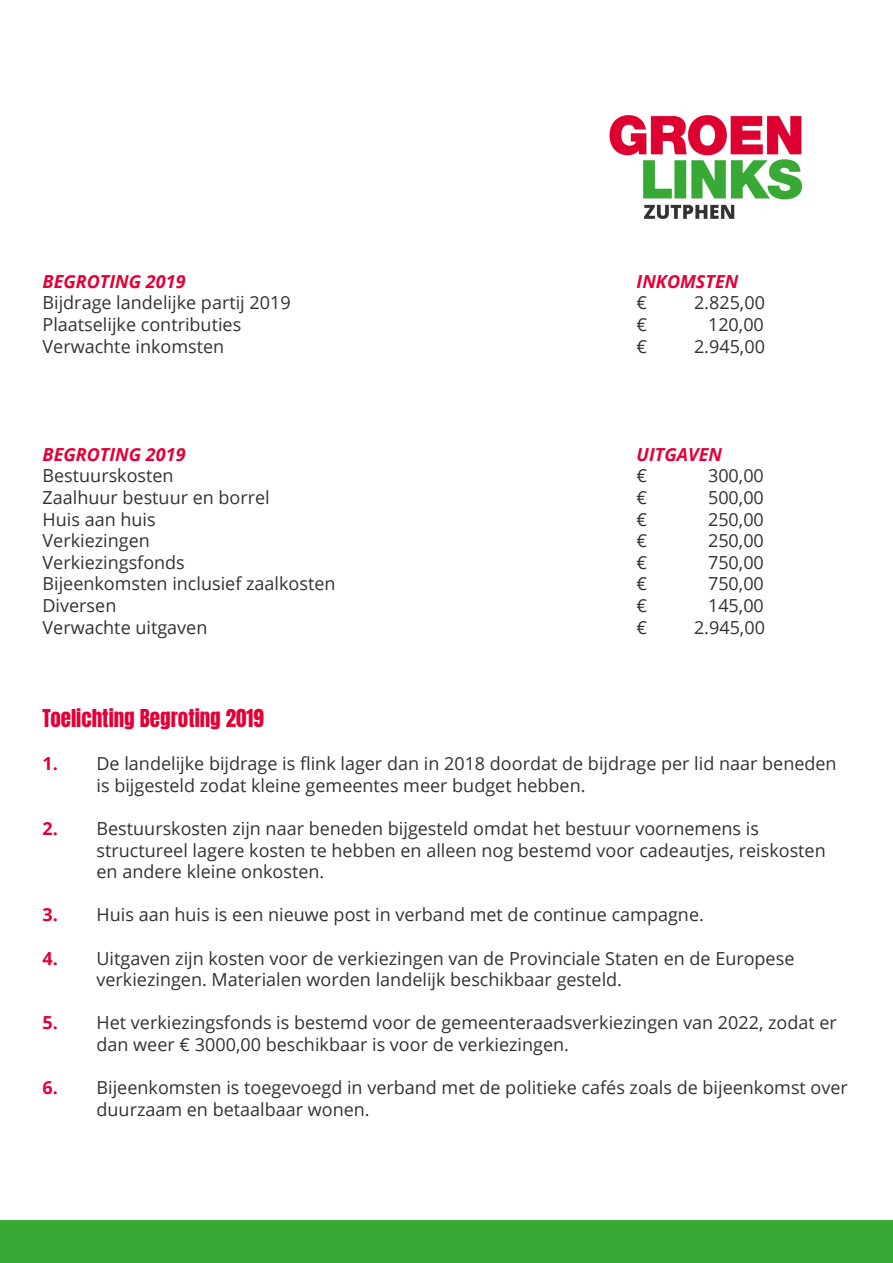
<style>
.page{position:relative;width:893px;height:1263px;background:#fff}
.page>*{position:absolute;margin:0;border:0;box-sizing:border-box;transform-origin:0 0}
.t1{font:21px "Anton";color:#e30037}
.t2{font:18px/21.6px "Open Sans";color:#323232}
.t3{font:italic 700 18px "Open Sans";color:#e30037}
.t4{font:700 18px "Open Sans";color:#e30037}
</style>
<div class="page">
<div style="left:0;top:1220px;width:893px;height:43px;background:#39a935"></div>
<img style="left:609px;top:115px;width:194px;height:104px">
<p class="t3" style="left:43px;top:269px;width:145px">BEGROTING 2019</p>
<p class="t3" style="left:637px;top:269px;width:103px">INKOMSTEN</p>
<p class="t2" style="left:43px;top:292px;width:250px">Bijdrage landelijke partij 2019</p>
<p class="t2" style="left:637px;top:292px;width:12px">€</p>
<p class="t2" style="left:694px;top:292px;width:72px">2.825,00</p>
<p class="t2" style="left:43px;top:313px;width:200px">Plaatselijke contributies</p>
<p class="t2" style="left:637px;top:313px;width:12px">€</p>
<p class="t2" style="left:708px;top:313px;width:57px">120,00</p>
<p class="t2" style="left:43px;top:335px;width:183px">Verwachte inkomsten</p>
<p class="t2" style="left:637px;top:335px;width:12px">€</p>
<p class="t2" style="left:694px;top:335px;width:72px">2.945,00</p>
<p class="t3" style="left:43px;top:441px;width:145px">BEGROTING 2019</p>
<p class="t3" style="left:637px;top:441px;width:87px">UITGAVEN</p>
<p class="t2" style="left:43px;top:464px;width:133px">Bestuurskosten</p>
<p class="t2" style="left:637px;top:464px;width:12px">€</p>
<p class="t2" style="left:708px;top:464px;width:57px">300,00</p>
<p class="t2" style="left:43px;top:486px;width:229px">Zaalhuur bestuur en borrel</p>
<p class="t2" style="left:637px;top:486px;width:12px">€</p>
<p class="t2" style="left:708px;top:486px;width:57px">500,00</p>
<p class="t2" style="left:43px;top:508px;width:115px">Huis aan huis</p>
<p class="t2" style="left:637px;top:508px;width:12px">€</p>
<p class="t2" style="left:708px;top:508px;width:57px">250,00</p>
<p class="t2" style="left:43px;top:529px;width:109px">Verkiezingen</p>
<p class="t2" style="left:637px;top:529px;width:12px">€</p>
<p class="t2" style="left:708px;top:529px;width:57px">250,00</p>
<p class="t2" style="left:43px;top:551px;width:144px">Verkiezingsfonds</p>
<p class="t2" style="left:637px;top:551px;width:12px">€</p>
<p class="t2" style="left:708px;top:551px;width:57px">750,00</p>
<p class="t2" style="left:43px;top:572px;width:295px">Bijeenkomsten inclusief zaalkosten</p>
<p class="t2" style="left:637px;top:572px;width:12px">€</p>
<p class="t2" style="left:708px;top:572px;width:57px">750,00</p>
<p class="t2" style="left:43px;top:594px;width:75px">Diversen</p>
<p class="t2" style="left:637px;top:594px;width:12px">€</p>
<p class="t2" style="left:708px;top:594px;width:57px">145,00</p>
<p class="t2" style="left:43px;top:616px;width:166px">Verwachte uitgaven</p>
<p class="t2" style="left:637px;top:616px;width:12px">€</p>
<p class="t2" style="left:694px;top:616px;width:72px">2.945,00</p>
<p class="t1" style="left:43px;top:707px;width:223px">Toelichting Begroting 2019</p>
<p class="t2" style="left:97px;top:752px;width:742px">De landelijke bijdrage is flink lager dan in 2018 doordat de bijdrage per lid naar beneden</p>
<p class="t4" style="left:43px;top:751px;width:17px">1.</p>
<p class="t4" style="left:43px;top:816px;width:17px">2.</p>
<p class="t4" style="left:43px;top:902px;width:17px">3.</p>
<p class="t4" style="left:43px;top:945px;width:17px">4.</p>
<p class="t4" style="left:43px;top:1010px;width:17px">5.</p>
<p class="t4" style="left:43px;top:1075px;width:17px">6.</p>
<p class="t2" style="left:97px;top:774px;width:490px">is bijgesteld zodat kleine gemeentes meer budget hebben.</p>
<p class="t2" style="left:97px;top:817px;width:664px">Bestuurskosten zijn naar beneden bijgesteld omdat het bestuur voornemens is</p>
<p class="t2" style="left:97px;top:839px;width:731px">structureel lagere kosten te hebben en alleen nog bestemd voor cadeautjes, reiskosten en andere kleine onkosten.</p>
<p class="t2" style="left:97px;top:903px;width:609px">Huis aan huis is een nieuwe post in verband met de continue campagne.</p>
<p class="t2" style="left:97px;top:947px;width:699px">Uitgaven zijn kosten voor de verkiezingen van de Provinciale Staten en de Europese</p>
<p class="t2" style="left:97px;top:968px;width:527px">verkiezingen. Materialen worden landelijk beschikbaar gesteld.</p>
<p class="t2" style="left:97px;top:1011px;width:742px">Het verkiezingsfonds is bestemd voor de gemeenteraadsverkiezingen van 2022, zodat er</p>
<p class="t2" style="left:97px;top:1033px;width:474px">dan weer € 3000,00 beschikbaar is voor de verkiezingen.</p>
<p class="t2" style="left:97px;top:1076px;width:753px">Bijeenkomsten is toegevoegd in verband met de politieke cafés zoals de bijeenkomst over</p>
<p class="t2" style="left:97px;top:1098px;width:275px">duurzaam en betaalbaar wonen.</p>
</div>
